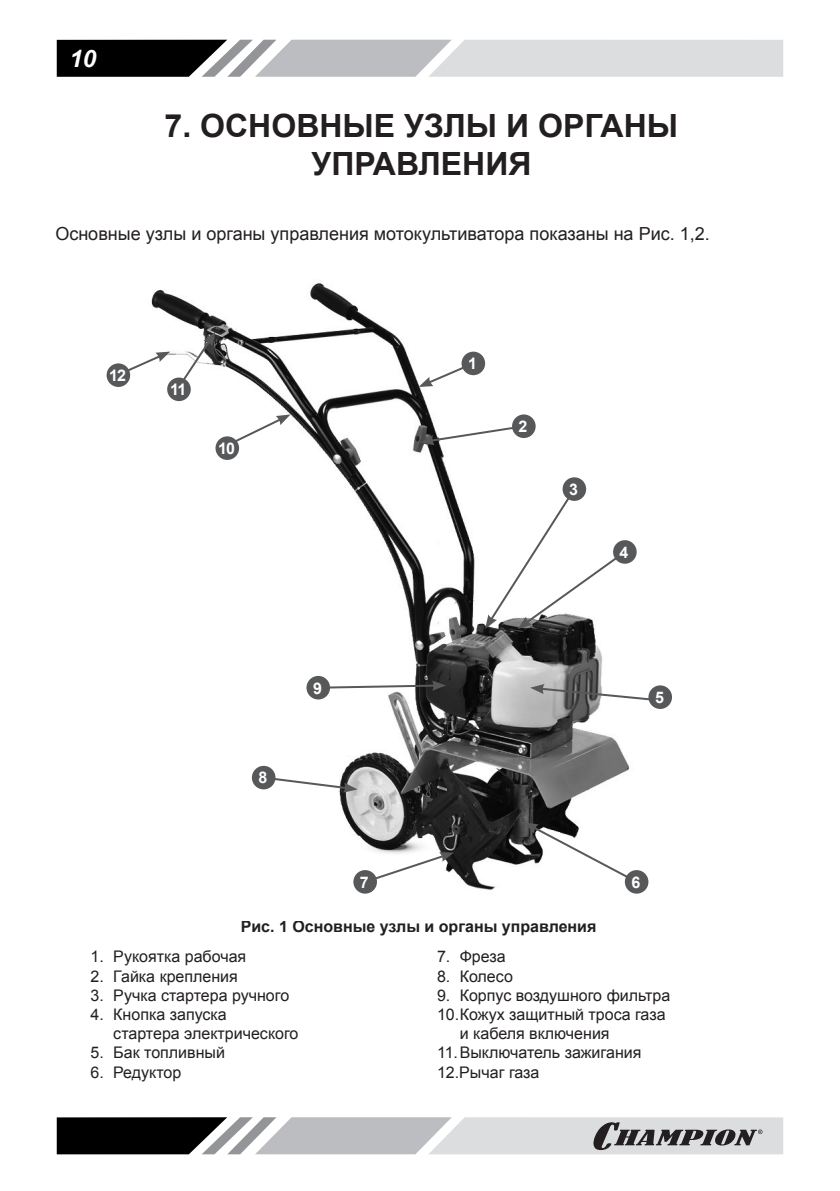
<style>
.page{position:relative;width:840px;height:1191px;background:#fff}
.page>*{position:absolute;margin:0;border:0;box-sizing:border-box;transform-origin:0 0}
.t1{font:700 32px/38.4px "Arial";color:#231f20;text-align:center}
.t2{font:italic 700 24px "Arial";color:#fff}
.Текст_основной{font:18px "Arial";color:#231f20}
.pic_list{font:16px/19.2px "Arial";color:#231f20}
.РИСУНОК{font:700 16px "Arial";color:#231f20}
.Заголовок_1{font:700 16px "Arial";color:#fff}
</style>
<div class="page">
<svg style="left:57px;top:40px;width:725px;height:37px;background:#a7a8a9"></svg>
<svg style="left:57px;top:1117px;width:725px;height:37px;background:#9c9c9e"></svg>
<img style="left:109px;top:283px;width:563px;height:611px">
<svg style="left:418px;top:361px;width:57px;height:26px"></svg>
<svg style="left:420px;top:424px;width:106px;height:21px"></svg>
<svg style="left:485px;top:486px;width:142px;height:143px"></svg>
<svg style="left:530px;top:684px;width:123px;height:17px"></svg>
<svg style="left:523px;top:822px;width:116px;height:62px"></svg>
<svg style="left:362px;top:852px;width:92px;height:32px"></svg>
<svg style="left:261px;top:775px;width:96px;height:17px"></svg>
<svg style="left:328px;top:680px;width:118px;height:11px"></svg>
<svg style="left:224px;top:414px;width:66px;height:34px"></svg>
<svg style="left:176px;top:332px;width:39px;height:58px"></svg>
<svg style="left:116px;top:351px;width:54px;height:26px"></svg>
<div style="left:612px;top:540px;width:24px;height:24px;background:#57585a;border-radius:50%"></div>
<div style="left:624px;top:870px;width:24px;height:23px;background:#57585a;border-radius:50%"></div>
<div style="left:353px;top:870px;width:24px;height:23px;background:#57585a;border-radius:50%"></div>
<div style="left:252px;top:766px;width:23px;height:23px;background:#57585a;border-radius:50%"></div>
<div style="left:306px;top:676px;width:24px;height:23px;background:#57585a;border-radius:50%"></div>
<div style="left:167px;top:377px;width:24px;height:24px;background:#57585a;border-radius:50%"></div>
<div style="left:215px;top:436px;width:24px;height:24px;background:#57585a;border-radius:50%"></div>
<div style="left:461px;top:351px;width:24px;height:24px;background:#57585a;border-radius:50%"></div>
<div style="left:511px;top:414px;width:24px;height:24px;background:#57585a;border-radius:50%"></div>
<div style="left:562px;top:477px;width:24px;height:24px;background:#57585a;border-radius:50%"></div>
<div style="left:648px;top:685px;width:23px;height:24px;background:#57585a;border-radius:50%"></div>
<div style="left:106px;top:363px;width:24px;height:24px;background:#57585a;border-radius:50%"></div>
<h2 class="t2" style="left:70px;top:42px;width:28px">10</h2>
<p class="t1" style="left:164px;top:107px;width:514px">7. ОСНОВНЫЕ УЗЛЫ И ОРГАНЫ<br>УПРАВЛЕНИЯ</p>
<p class="Текст_основной" style="left:55px;top:222px;width:655px">Основные узлы и органы управления мотокультиватора показаны на Рис. 1,2.</p>
<p class="Заголовок_1" style="left:109px;top:365px;width:18px">12</p>
<p class="Заголовок_1" style="left:170px;top:379px;width:18px">11</p>
<p class="Заголовок_1" style="left:218px;top:438px;width:18px">10</p>
<p class="Заголовок_1" style="left:468px;top:353px;width:10px">1</p>
<p class="Заголовок_1" style="left:518px;top:416px;width:10px">2</p>
<p class="Заголовок_1" style="left:569px;top:478px;width:10px">3</p>
<p class="Заголовок_1" style="left:619px;top:541px;width:10px">4</p>
<p class="Заголовок_1" style="left:258px;top:767px;width:10px">8</p>
<p class="Заголовок_1" style="left:313px;top:677px;width:10px">9</p>
<p class="Заголовок_1" style="left:654px;top:686px;width:10px">5</p>
<p class="Заголовок_1" style="left:360px;top:871px;width:10px">7</p>
<p class="Заголовок_1" style="left:631px;top:871px;width:10px">6</p>
<p class="РИСУНОК" style="left:240px;top:915px;width:357px">Рис. 1 Основные узлы и органы управления</p>
<p class="pic_list" style="left:91px;top:947px;width:157px">1. Рукоятка рабочая</p>
<p class="pic_list" style="left:91px;top:966px;width:149px">2. Гайка крепления</p>
<p class="pic_list" style="left:91px;top:985px;width:200px">3. Ручка стартера ручного</p>
<p class="pic_list" style="left:113px;top:1005px;width:186px;text-indent:-23px">4. Кнопка запуска<br>стартера электрического</p>
<p class="pic_list" style="left:91px;top:1043px;width:136px">5. Бак топливный</p>
<p class="pic_list" style="left:91px;top:1062px;width:92px">6. Редуктор</p>
<p class="pic_list" style="left:437px;top:947px;width:70px">7. Фреза</p>
<p class="pic_list" style="left:437px;top:966px;width:77px">8. Колесо</p>
<p class="pic_list" style="left:437px;top:985px;width:235px">9. Корпус воздушного фильтра</p>
<p class="pic_list" style="left:459px;top:1005px;width:207px;text-indent:-23px">10.Кожух защитный троса газа и кабеля включения</p>
<p class="pic_list" style="left:437px;top:1043px;width:206px">11.Выключатель зажигания</p>
<p class="pic_list" style="left:437px;top:1062px;width:104px">12.Рычаг газа</p>
</div>
